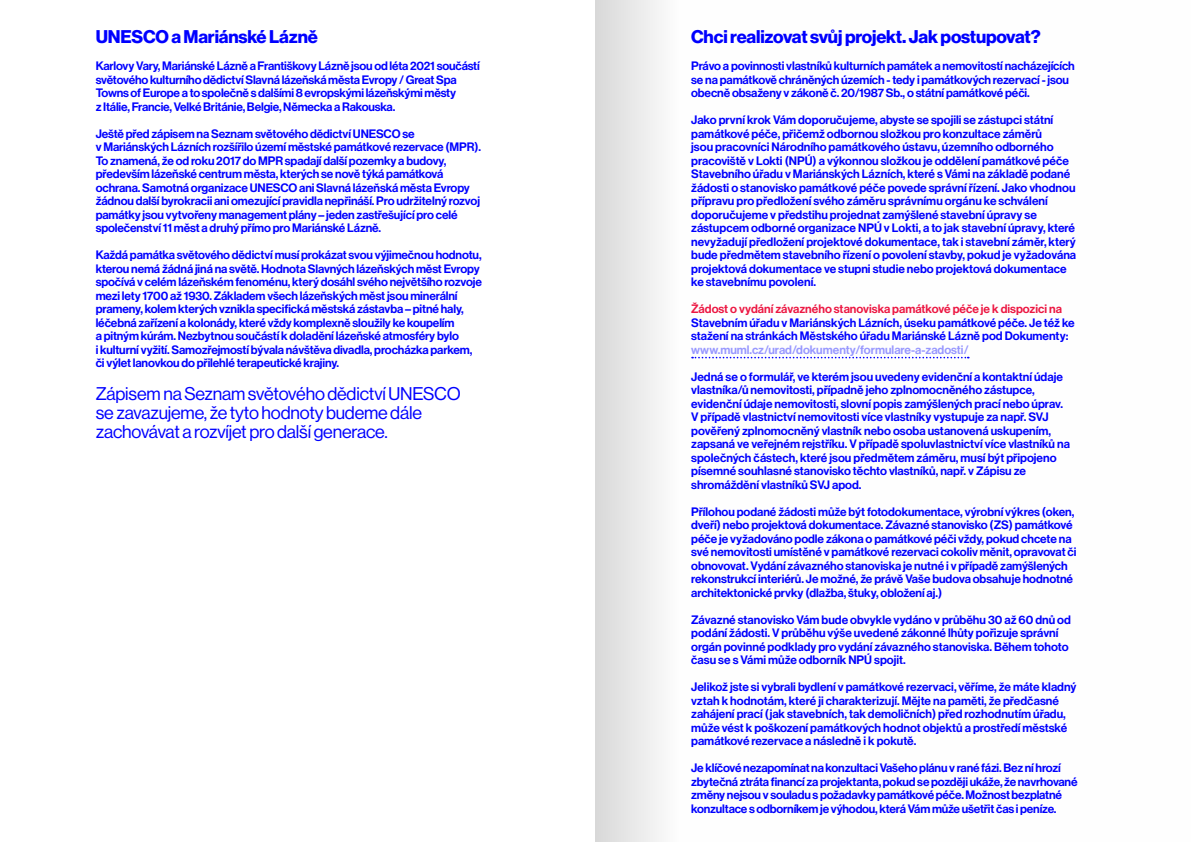
<style>
.page{position:relative;width:1191px;height:842px;background:#fff}
.page>*{position:absolute;margin:0;border:0;box-sizing:border-box;transform-origin:0 0}
.t1{font:18px/19px "Neue Haas Display";letter-spacing:-.01em;color:#00f}
.t2{font:700 18px "Neue Haas Display";letter-spacing:-.01em;color:#00f}
.t3{font:12px/13.5px "N Haas Grotesk DS Pro 65 Md";letter-spacing:-.01em;color:#00f}
.t4{font:12px "N Haas Grotesk DS Pro 65 Md";color:#ed1944}
.t5{font:12px "N Haas Grotesk DS Pro 65 Md";color:#99f}
</style>
<div class="page">
<svg style="left:595px;top:0;width:375px;height:842px"></svg>
<h1 class="t2" style="left:96px;top:26px;width:224px">UNESCO a Mariánské Lázně</h1>
<p class="t3" style="left:96px;top:59px;width:385px">Karlovy Vary, Mariánské Lázně a Františkovy Lázně jsou od léta 2021 součástí světového kulturního dědictví Slavná lázeňská města Evropy / Great Spa Towns of Europe a to společně s dalšími 8 evropskými lázeňskými městy<br>z Itálie, Francie, Velké Británie, Belgie, Německa a Rakouska.</p>
<p class="t3" style="left:96px;top:127px;width:387px">Ještě před zápisem na Seznam světového dědictví UNESCO se<br>v Mariánských Lázních rozšířilo území městské památkové rezervace (MPR).<br>To znamená, že od roku 2017 do MPR spadají další pozemky a budovy, především lázeňské centrum města, kterých se nově týká památková ochrana. Samotná organizace UNESCO ani Slavná lázeňská města Evropy žádnou další byrokracii ani omezující pravidla nepřináší. Pro udržitelný rozvoj památky jsou vytvořeny management plány – jeden zastřešující pro celé společenství 11 měst a druhý přímo pro Mariánské Lázně.</p>
<p class="t3" style="left:96px;top:248px;width:388px">Každá památka světového dědictví musí prokázat svou výjimečnou hodnotu, kterou nemá žádná jiná na světě. Hodnota Slavných lázeňských měst Evropy spočívá v celém lázeňském fenoménu, který dosáhl svého největšího rozvoje mezi lety 1700 až 1930. Základem všech lázeňských měst jsou minerální prameny, kolem kterých vznikla specifická městská zástavba – pitné haly, léčebná zařízení a kolonády, které vždy komplexně sloužily ke koupelím<br>a pitným kúrám. Nezbytnou součástí k doladění lázeňské atmosféry bylo<br>i kulturní vyžití. Samozřejmostí bývala návštěva divadla, procházka parkem, či výlet lanovkou do přilehlé terapeutické krajiny.</p>
<h1 class="t1" style="left:96px;top:384px;width:367px">Zápisem na Seznam světového dědictví UNESCO se zavazujeme, že tyto hodnoty budeme dále zachovávat a rozvíjet pro další generace.</h1>
<h1 class="t2" style="left:691px;top:26px;width:351px">Chci realizovat svůj projekt. Jak postupovat?</h1>
<p class="t3" style="left:691px;top:59px;width:385px">Právo a povinnosti vlastníků kulturních památek a nemovitostí nacházejících se na památkově chráněných územích - tedy i památkových rezervací - jsou obecně obsaženy v zákoně č. 20/1987 Sb., o státní památkové péči.</p>
<p class="t3" style="left:691px;top:113px;width:386px">Jako první krok Vám doporučujeme, abyste se spojili se zástupci státní památkové péče, přičemž odbornou složkou pro konzultace záměrů<br>jsou pracovníci Národního památkového ústavu, územního odborného pracoviště v Lokti (NPÚ) a výkonnou složkou je oddělení památkové péče Stavebního úřadu v Mariánských Lázních, které s Vámi na základě podané žádosti o stanovisko památkové péče povede správní řízení. Jako vhodnou přípravu pro předložení svého záměru správnímu orgánu ke schválení doporučujeme v předstihu projednat zamýšlené stavební úpravy se zástupcem odborné organizace NPÚ v Lokti, a to jak stavební úpravy, které nevyžadují předložení projektové dokumentace, tak i stavební záměr, který bude předmětem stavebního řízení o povolení stavby, pokud je vyžadována projektová dokumentace ve stupni studie nebo projektová dokumentace ke stavebnímu povolení.</p>
<p class="t4" style="left:691px;top:302px;width:372px">Žádost o vydání závazného stanoviska památkové péče je k dispozici na</p>
<p class="t3" style="left:691px;top:316px;width:385px">Stavebním úřadu v Mariánských Lázních, úseku památkové péče. Je též ke stažení na stránkách Městského úřadu Mariánské Lázně pod Dokumenty:</p>
<p class="t5" style="left:691px;top:342px;width:279px">www.muml.cz/urad/dokumenty/formulare-‑a-zadosti/</p>
<p class="t3" style="left:691px;top:370px;width:380px">Jedná se o formulář, ve kterém jsou uvedeny evidenční a kontaktní údaje vlastníka/ů nemovitosti, případně jeho zplnomocněného zástupce, evidenční údaje nemovitosti, slovní popis zamýšlených prací nebo úprav.<br>V případě vlastnictví nemovitosti více vlastníky vystupuje za např. SVJ pověřený zplnomocněný vlastník nebo osoba ustanovená uskupením, zapsaná ve veřejném rejstříku. V případě spoluvlastnictví více vlastníků na společných částech, které jsou předmětem záměru, musí být připojeno písemné souhlasné stanovisko těchto vlastníků, např. v Zápisu ze shromáždění vlastníků SVJ apod.</p>
<p class="t3" style="left:691px;top:505px;width:387px">Přílohou podané žádosti může být fotodokumentace, výrobní výkres (oken, dveří) nebo projektová dokumentace. Závazné stanovisko (ZS) památkové péče je vyžadováno podle zákona o památkové péči vždy, pokud chcete na své nemovitosti umístěné v památkové rezervaci cokoliv měnit, opravovat či obnovovat. Vydání závazného stanoviska je nutné i v případě zamýšlených rekonstrukcí interiérů. Je možné, že právě Vaše budova obsahuje hodnotné architektonické prvky (dlažba, štuky, obložení aj.)</p>
<p class="t3" style="left:691px;top:613px;width:381px">Závazné stanovisko Vám bude obvykle vydáno v průběhu 30 až 60 dnů od podání žádosti. V průběhu výše uvedené zákonné lhůty pořizuje správní orgán povinné podklady pro vydání závazného stanoviska. Během tohoto času se s Vámi může odborník NPÚ spojit.</p>
<p class="t3" style="left:691px;top:680px;width:387px">Jelikož jste si vybrali bydlení v památkové rezervaci, věříme, že máte kladný vztah k hodnotám, které ji charakterizují. Mějte na paměti, že předčasné zahájení prací (jak stavebních, tak demoličních) před rozhodnutím úřadu, může vést k poškození památkových hodnot objektů a prostředí městské památkové rezervace a následně i k pokutě.</p>
<p class="t3" style="left:691px;top:761px;width:388px">Je klíčové nezapomínat na konzultaci Vašeho plánu v rané fázi. Bez ní hrozí zbytečná ztráta financí za projektanta, pokud se později ukáže, že navrhované změny nejsou v souladu s požadavky památkové péče. Možnost bezplatné konzultace s odborníkem je výhodou, která Vám může ušetřit čas i peníze.</p>
</div>
